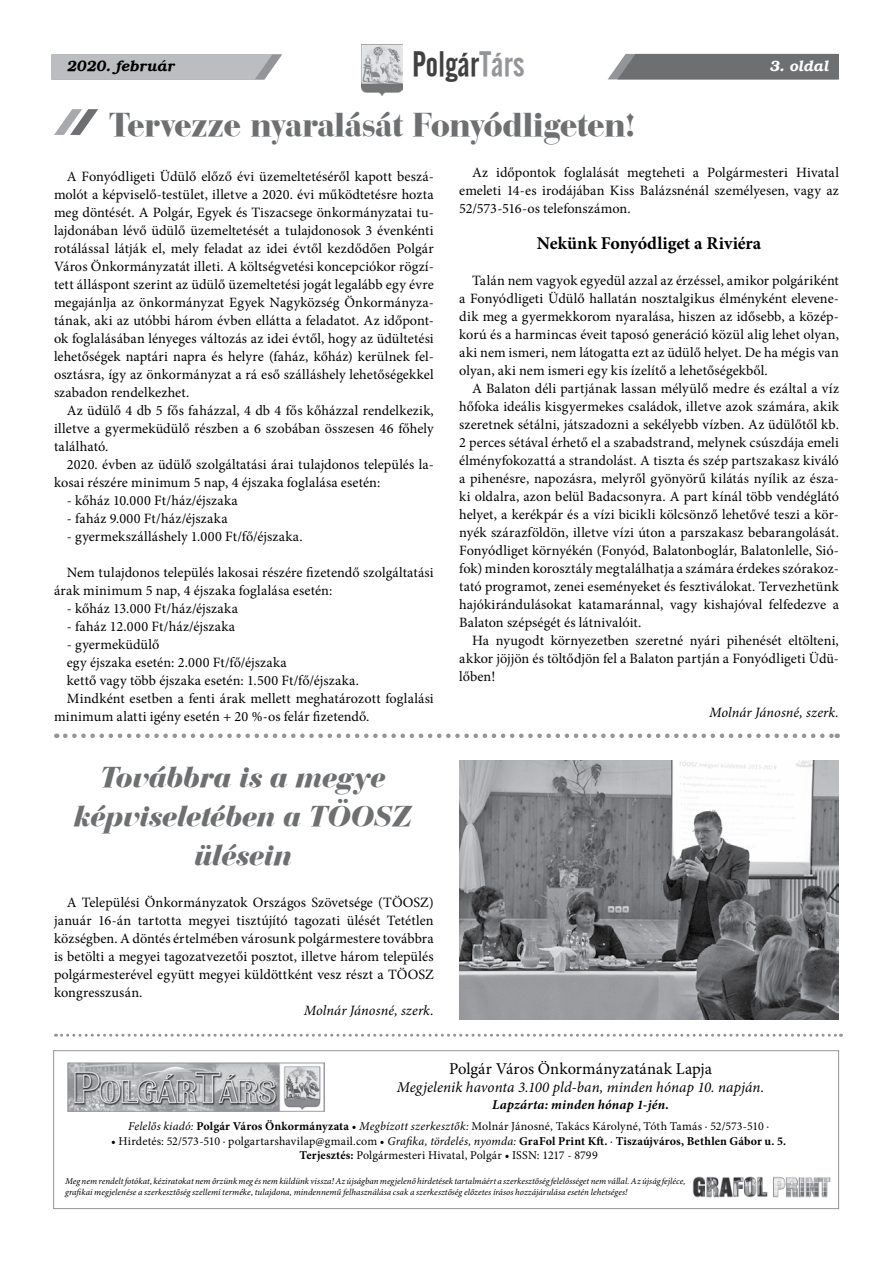
<style>
.page{position:relative;width:893px;height:1263px;background:#fff}
.page>*{position:absolute;margin:0;border:0;box-sizing:border-box;transform-origin:0 0}
.t1{font:34.5px "Bauer Bodoni Blk PFL Normal";letter-spacing:-.015em;color:#6d6f71}
.t2{font:34.5px "Alternate Gothic No 2 PFL Normal";letter-spacing:.01em;color:#414142}
.t3{font:30px/39px "Bauer Bodoni Blk PFL Italic";letter-spacing:-.005em;color:#6d6f71;text-align:center}
.t4{font:700 18px "Minion Pro";color:#000}
.t5{font:16.5px "Minion Pro";color:#000}
.t6{font:italic 15px "Minion Pro";letter-spacing:.005em;color:#000}
.t7{font:italic 15px "Bookman PFL Bold";letter-spacing:.005em;color:#000}
.t8{font:italic 15px "Bookman PFL Bold";letter-spacing:.015em;color:#fff}
.t9{font:14.25px/18px "Minion Pro";letter-spacing:.005em;color:#000;text-align:justify}
.t10{font:italic 14.25px "Minion Pro";letter-spacing:.005em;color:#000}
.t11{font:italic 700 13.5px "Minion Pro";letter-spacing:.015em;color:#000}
.t12{font:12px/14.4px "Minion Pro";letter-spacing:.01em;color:#000;text-align:center}
.t13{font:italic 9px/10.8px "Minion Pro";letter-spacing:.005em;color:#000}
.s1{color:#939598}
.s2{font-style:italic}
.s3{font-weight:700}
</style>
<div class="page">
<svg style="left:51px;top:54px;width:231px;height:26px;background:#bcbdc0"></svg>
<img style="left:362px;top:44px;width:40px;height:51px">
<svg style="left:608px;top:54px;width:231px;height:25px;background:#747678"></svg>
<svg style="left:54px;top:109px;width:44px;height:26px"></svg>
<svg style="left:56px;top:1034px;width:785px;height:3px"></svg>
<div style="left:53px;top:1050px;width:786px;height:159px;border:1px solid #939598"></div>
<img style="left:67px;top:1062px;width:257px;height:49px">
<img style="left:692px;top:1176px;width:139px;height:21px">
<svg style="left:65px;top:733px;width:773px;height:5px"></svg>
<img style="left:459px;top:760px;width:379px;height:260px">
<p class="t7" style="left:68px;top:57px;width:109px">2020. február</p>
<h1 class="t2" style="left:412px;top:45px;width:114px">Polgár<span class="s1">Társ</span></h1>
<p class="t8" style="left:770px;top:57px;width:60px">3. oldal</p>
<h1 class="t1" style="left:109px;top:103px;width:529px">Tervezze nyaralását Fonyódligeten!</h1>
<p class="t9" style="left:54px;top:167px;width:381px;text-indent:13px">A Fonyódligeti Üdülő előző évi üzemeltetéséről kapott beszá&shy;molót a képviselő-testület, illetve a 2020. évi működtetésre hozta meg döntését. A Polgár, Egyek és Tiszacsege önkormányzatai tu&shy;lajdonában lévő üdülő üzemeltetését a tulajdonosok 3 évenkénti rotálással látják el, mely feladat az idei évtől kezdődően Polgár Város Önkormányzatát illeti. A költségvetési koncepciókor rögzí&shy;tett álláspont szerint az üdülő üzemeltetési jogát legalább egy évre megajánlja az önkormányzat Egyek Nagyközség Önkormányza&shy;tának, aki az utóbbi három évben ellátta a feladatot. Az időpont&shy;ok foglalásában lényeges változás az idei évtől, hogy az üdültetési lehetőségek naptári napra és helyre (faház, kőház) kerülnek fel&shy;osztásra, így az önkormányzat a rá eső szálláshely lehetőségekkel szabadon rendelkezhet.</p>
<p class="t9" style="left:54px;top:401px;width:381px;text-indent:13px">Az üdülő 4 db 5 fős faházzal, 4 db 4 fős kőházzal rendelkezik, illetve a gyermeküdülő részben a 6 szobában összesen 46 főhely található.</p>
<p class="t9" style="left:54px;top:455px;width:381px;text-indent:13px">2020. évben az üdülő szolgáltatási árai tulajdonos település la&shy;kosai részére minimum 5 nap, 4 éjszaka foglalása esetén:</p>
<p class="t9" style="left:67px;top:491px;width:173px">- kőház 10.000 Ft/ház/éjszaka</p>
<p class="t9" style="left:67px;top:509px;width:162px">- faház 9.000 Ft/ház/éjszaka</p>
<p class="t9" style="left:67px;top:527px;width:238px">- gyermekszálláshely 1.000 Ft/fő/éjszaka.</p>
<p class="t9" style="left:54px;top:563px;width:381px;text-indent:13px">Nem tulajdonos település lakosai részére fizetendő szolgáltatási árak minimum 5 nap, 4 éjszaka foglalása esetén:</p>
<p class="t9" style="left:67px;top:599px;width:173px">- kőház 13.000 Ft/ház/éjszaka</p>
<p class="t9" style="left:67px;top:617px;width:170px">- faház 12.000 Ft/ház/éjszaka</p>
<p class="t9" style="left:67px;top:635px;width:94px">- gyermeküdülő</p>
<p class="t9" style="left:67px;top:653px;width:222px">egy éjszaka esetén: 2.000 Ft/fő/éjszaka</p>
<p class="t9" style="left:67px;top:671px;width:294px">kettő vagy több éjszaka esetén: 1.500 Ft/fő/éjszaka.</p>
<p class="t9" style="left:67px;top:689px;width:368px">Mindként esetben a fenti árak mellett meghatározott foglalási</p>
<p class="t9" style="left:54px;top:707px;width:317px">minimum alatti igény esetén + 20 %-os felár fizetendő.</p>
<h2 class="t3" style="left:75px;top:757px;width:339px">Továbbra is a megye képviseletében a TÖOSZ ülésein</h2>
<p class="t9" style="left:54px;top:893px;width:381px;text-indent:13px">A Települési Önkormányzatok Országos Szövetsége (TÖOSZ) január 16-án tartotta megyei tisztújító tagozati ülését Tetétlen községben. A döntés értelmében városunk polgármestere továbbra is betölti a megyei tagozatvezetői posztot, illetve három település polgármesterével együtt megyei küldöttként vesz részt a TÖOSZ kongresszusán.</p>
<p class="t10" style="left:304px;top:1000px;width:131px">Molnár Jánosné, szerk.</p>
<p class="t9" style="left:459px;top:163px;width:381px;text-indent:13px">Az időpontok foglalását megteheti a Polgármesteri Hivatal emeleti 14-es irodájában Kiss Balázsnénál személyesen, vagy az 52/573-516-os telefonszámon.</p>
<p class="t4" style="left:537px;top:231px;width:226px">Nekünk Fonyódliget a Riviéra</p>
<p class="t9" style="left:459px;top:271px;width:381px;text-indent:13px">Talán nem vagyok egyedül azzal az érzéssel, amikor polgáriként a Fonyódligeti Üdülő hallatán nosztalgikus élményként elevene&shy;dik meg a gyermekkorom nyaralása, hiszen az idősebb, a közép&shy;korú és a harmincas éveit taposó generáció közül alig lehet olyan, aki nem ismeri, nem látogatta ezt az üdülő helyet. De ha mégis van olyan, aki nem ismeri egy kis ízelítő a lehetőségekből.</p>
<p class="t9" style="left:459px;top:379px;width:381px;text-indent:13px">A Balaton déli partjának lassan mélyülő medre és ezáltal a víz hőfoka ideális kisgyermekes családok, illetve azok számára, akik szeretnek sétálni, játszadozni a sekélyebb vízben. Az üdülőtől kb.<br>2 perces sétával érhető el a szabadstrand, melynek csúszdája emeli élményfokozattá a strandolást. A tiszta és szép partszakasz kiváló a pihenésre, napozásra, melyről gyönyörű kilátás nyílik az észa&shy;ki oldalra, azon belül Badacsonyra. A part kínál több vendéglátó helyet, a kerékpár és a vízi bicikli kölcsönző lehetővé teszi a kör&shy;nyék szárazföldön, illetve vízi úton a parszakasz bebarangolását.<br>Fonyódliget környékén (Fonyód, Balatonboglár, Balatonlelle, Sió&shy;fok) minden korosztály megtalálhatja a számára érdekes szórakoz&shy;tató programot, zenei eseményeket és fesztiválokat. Tervezhetünk hajókirándulásokat katamaránnal, vagy kishajóval felfedezve a Balaton szépségét és látnivalóit.</p>
<p class="t9" style="left:459px;top:631px;width:381px;text-indent:13px">Ha nyugodt környezetben szeretné nyári pihenését eltölteni, akkor jöjjön és töltődjön fel a Balaton partján a Fonyódligeti Üdü&shy;lőben!</p>
<p class="t10" style="left:709px;top:703px;width:131px">Molnár Jánosné, szerk.</p>
<p class="t5" style="left:449px;top:1058px;width:264px">Polgár Város Önkormányzatának Lapja</p>
<p class="t6" style="left:397px;top:1077px;width:369px">Megjelenik havonta 3.100 pld-ban, minden hónap 10. napján.</p>
<p class="t11" style="left:492px;top:1095px;width:178px">Lapzárta: minden hónap 1-jén.</p>
<p class="t12" style="left:128px;top:1119px;width:643px"><span class="s2">Felelős kiadó:</span> <span class="s3">Polgár Város Önkormányzata</span> • <span class="s2">Megbízott szerkesztők:</span> Molnár Jánosné, Takács Károlyné, Tóth Tamás · 52/573-510 ·</p>
<p class="t12" style="left:111px;top:1134px;width:677px">• Hirdetés: 52/573-510 · polgartarshavilap@gmail.com • <span class="s2">Grafika, tördelés, nyomda:</span> <span class="s3">GraFol Print Kft.</span> · <span class="s3">Tiszaújváros, Bethlen Gábor u. 5.<br>Terjesztés:</span> Polgármesteri Hivatal, Polgár • ISSN: 1217 - 8799</p>
<p class="t13" style="left:65px;top:1175px;width:622px">Meg nem rendelt fotókat, kéziratokat nem őrzünk meg és nem küldünk vissza! Az újságban megjelenő hirdetések tartalmáért a szerkesztőség felelősséget nem vállal. Az újság fejléce, grafikai megjelenése a szerkesztőség szellemi terméke, tulajdona, mindennemű felhasználása csak a szerkesztőség előzetes írásos hozzájárulása esetén lehetséges!</p>
</div>
